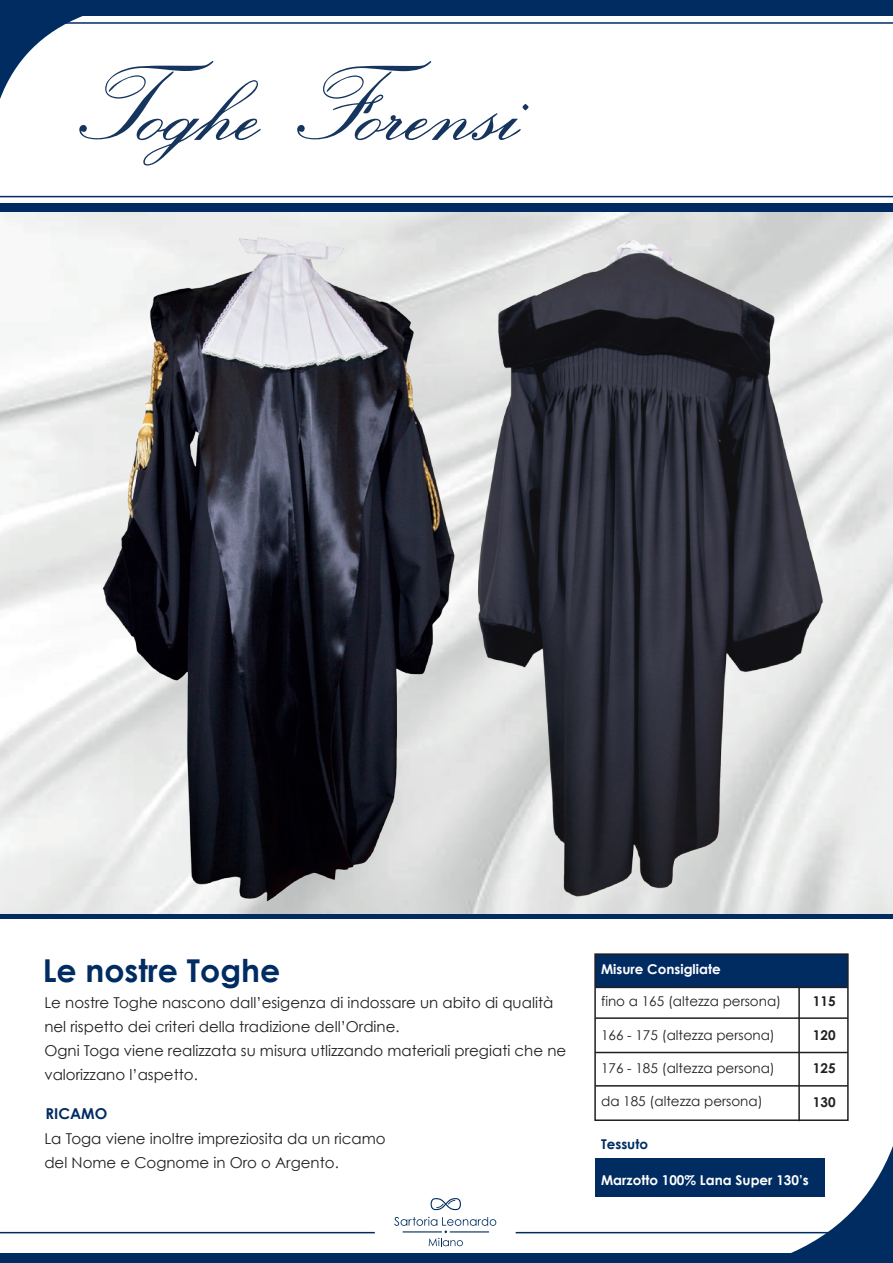
<style>
.page{position:relative;width:893px;height:1263px;background:#fff}
.page>*{position:absolute;margin:0;border:0;box-sizing:border-box;transform-origin:0 0}
.t1{font:103.5px "Exmouth";color:#15355e}
.t2{font:700 31.5px "Century Gothic";color:#002c62}
.t3{font:15px/24px "Century Gothic";color:#231f20}
.t4{font:700 15px "Century Gothic";color:#002c62}
.t5{font:13.5px "Century Gothic";color:#231f20}
.t6{font:700 13.5px "Century Gothic";color:#fff}
.t7{font:700 13.5px "Century Gothic";color:#231f20}
.t8{font:700 13.5px "Century Gothic";color:#002c62}
</style>
<div class="page">
<div style="left:595px;top:954px;width:253px;height:33px;background:#002c62"></div>
<img style="left:390px;top:207px;width:480px;height:712px">
<img style="left:66px;top:225px;width:480px;height:694px">
<div style="left:594px;top:953px;width:255px;height:168px;border:2px solid #231f20"></div>
<hr style="left:798px;top:987px;width:2px;height:134px;background:#231f20">
<hr style="left:595px;top:987px;width:253px;height:1px;background:#231f20">
<hr style="left:595px;top:1017px;width:253px;height:2px;background:#231f20">
<hr style="left:595px;top:1052px;width:253px;height:1px;background:#231f20">
<hr style="left:595px;top:1085px;width:253px;height:1px;background:#231f20">
<div style="left:0;top:0;width:893px;height:16px;background:#002c62"></div>
<svg style="left:0;top:16px;width:83px;height:83px"></svg>
<div style="left:0;top:1254px;width:893px;height:9px;background:#002c62"></div>
<svg style="left:782px;top:1146px;width:111px;height:108px"></svg>
<hr style="left:54px;top:22px;width:839px;height:2px;background:#002c62">
<hr style="left:0;top:196px;width:893px;height:1px;background:#002c62">
<div style="left:595px;top:1158px;width:229px;height:39px;background:#002c62"></div>
<hr style="left:0;top:1232px;width:375px;height:1px;background:#002c62">
<hr style="left:516px;top:1232px;width:376px;height:1px;background:#002c62">
<svg style="left:431px;top:1198px;width:30px;height:12px"></svg>
<svg style="left:394px;top:1217px;width:102px;height:29px"></svg>
<hr style="left:450px;top:1231px;width:39px;height:1px;background:#002c62">
<h1 class="t1" style="left:71px;top:45px;width:461px">Toghe Forensi</h1>
<h2 class="t2" style="left:43px;top:951px;width:239px">Le nostre Toghe</h2>
<p class="t3" style="left:44px;top:990px;width:523px">Le nostre Toghe nascono dall’esigenza di indossare un abito di qualità nel rispetto dei criteri della tradizione dell’Ordine.<br>Ogni Toga viene realizzata su misura utlizzando materiali pregiati che ne valorizzano l’aspetto.</p>
<p class="t4" style="left:46px;top:1104px;width:63px">RICAMO</p>
<p class="t3" style="left:44px;top:1127px;width:343px">La Toga viene inoltre impreziosita da un ricamo del Nome e Cognome in Oro o Argento.</p>
<p class="t6" style="left:601px;top:961px;width:121px">Misure Consigliate</p>
<p class="t5" style="left:601px;top:992px;width:182px">fino a 165 (altezza persona)</p>
<p class="t5" style="left:601px;top:1026px;width:175px">166 - 175 (altezza persona)</p>
<p class="t5" style="left:601px;top:1060px;width:175px">176 - 185 (altezza persona)</p>
<p class="t5" style="left:601px;top:1093px;width:163px">da 185 (altezza persona)</p>
<p class="t8" style="left:601px;top:1136px;width:48px">Tessuto</p>
<p class="t7" style="left:813px;top:992px;width:24px">115</p>
<p class="t7" style="left:813px;top:1026px;width:24px">120</p>
<p class="t7" style="left:813px;top:1060px;width:24px">125</p>
<p class="t7" style="left:813px;top:1093px;width:24px">130</p>
<p class="t6" style="left:601px;top:1172px;width:209px">Marzotto 100% Lana Super 130’s</p>
</div>
